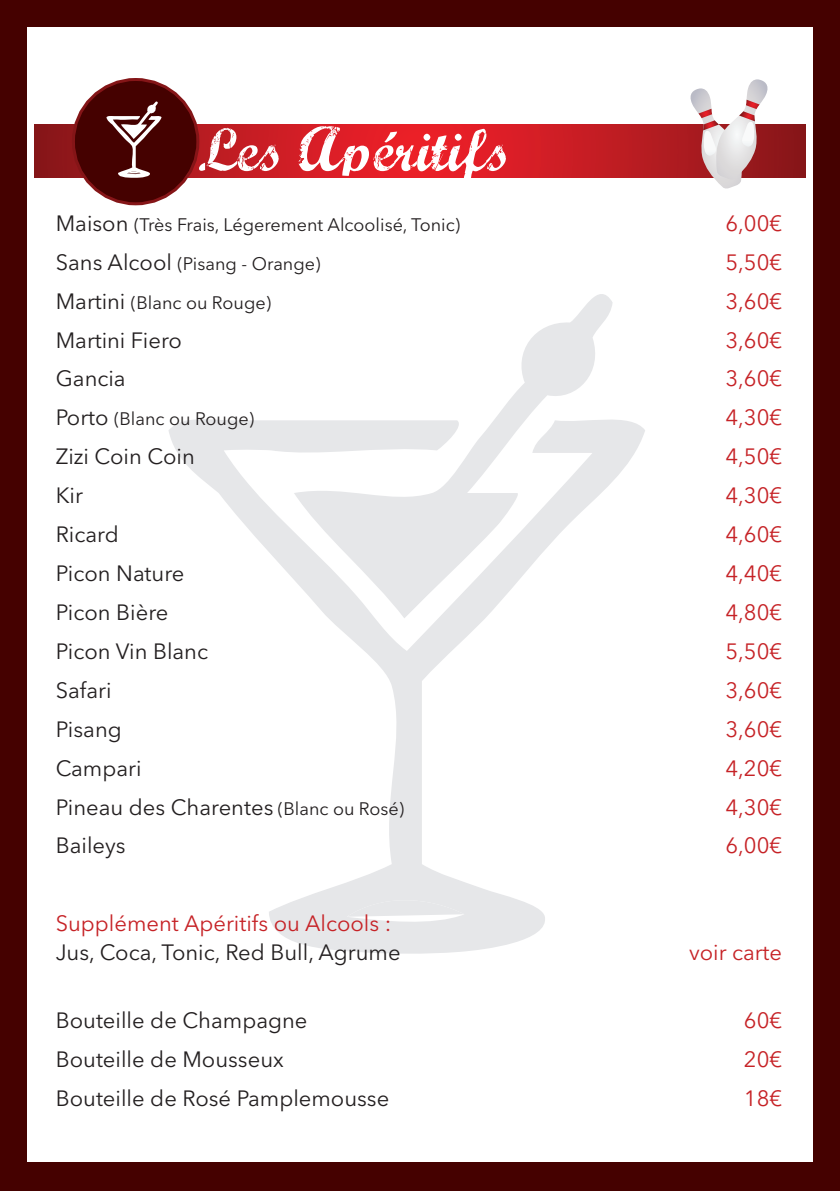
<style>
.page{position:relative;width:840px;height:1191px;background:#fff}
.page>*{position:absolute;margin:0;border:0;box-sizing:border-box;transform-origin:0 0}
.t1{font:60px "Marcelle Script";color:#fff}
.t2{font:22px "Avenir Next LT Pro";color:#231f20}
.t3{font:22px "Avenir Next LT Pro";color:#c62226}
.t4{font:18px "Avenir Next LT Pro";color:#231f20}
.s1{font-size:22px}
.s2{font-size:18px}
</style>
<div class="page">
<div style="left:0;top:0;width:839px;height:1191px;background:linear-gradient(to right,#400,#470302)"></div>
<div style="left:27px;top:27px;width:785px;height:1134px;background:#fff"></div>
<svg style="left:501px;top:294px;width:111px;height:117px"></svg>
<svg style="left:168px;top:411px;width:477px;height:543px"></svg>
<div style="left:346px;top:894px;width:118px;height:22px;background:#e6e7e9"></div>
<svg style="left:34px;top:124px;width:771px;height:53px"></svg>
<svg style="left:686px;top:79px;width:84px;height:110px"></svg>
<div style="left:73px;top:79px;width:125px;height:125px;background:#450100;border-radius:50%"></div>
<div style="left:72px;top:78px;width:127px;height:127px;border:3px solid #fff;border-radius:50%"></div>
<svg style="left:106px;top:101px;width:55px;height:77px"></svg>
<h1 class="t1" style="left:198px;top:108px;width:313px">Les Apéritifs</h1>
<p class="t4" style="left:56px;top:214px;width:405px"><span class="s1">Maison</span> (Très Frais, Légerement Alcoolisé, Tonic)</p>
<p class="t3" style="left:725px;top:210px;width:58px">6,00€</p>
<p class="t4" style="left:56px;top:253px;width:266px"><span class="s1">Sans Alcool</span> (Pisang - Orange)</p>
<p class="t3" style="left:725px;top:249px;width:58px">5,50€</p>
<p class="t4" style="left:56px;top:291px;width:217px"><span class="s1">Martini</span> (Blanc ou Rouge)</p>
<p class="t3" style="left:725px;top:288px;width:58px">3,60€</p>
<p class="t2" style="left:56px;top:327px;width:128px">Martini Fiero</p>
<p class="t3" style="left:725px;top:327px;width:58px">3,60€</p>
<p class="t2" style="left:56px;top:366px;width:71px">Gancia</p>
<p class="t3" style="left:725px;top:366px;width:58px">3,60€</p>
<p class="t4" style="left:56px;top:408px;width:200px"><span class="s1">Porto</span> (Blanc ou Rouge)</p>
<p class="t3" style="left:725px;top:404px;width:58px">4,30€</p>
<p class="t2" style="left:56px;top:443px;width:140px">Zizi Coin Coin</p>
<p class="t3" style="left:725px;top:443px;width:58px">4,50€</p>
<p class="t2" style="left:56px;top:482px;width:29px">Kir</p>
<p class="t3" style="left:725px;top:482px;width:58px">4,30€</p>
<p class="t2" style="left:56px;top:521px;width:64px">Ricard</p>
<p class="t3" style="left:725px;top:521px;width:58px">4,60€</p>
<p class="t2" style="left:56px;top:560px;width:130px">Picon Nature</p>
<p class="t3" style="left:725px;top:560px;width:58px">4,40€</p>
<p class="t2" style="left:56px;top:599px;width:114px">Picon Bière</p>
<p class="t3" style="left:725px;top:599px;width:58px">4,80€</p>
<p class="t2" style="left:56px;top:638px;width:154px">Picon Vin Blanc</p>
<p class="t3" style="left:725px;top:638px;width:58px">5,50€</p>
<p class="t2" style="left:56px;top:677px;width:57px">Safari</p>
<p class="t3" style="left:725px;top:677px;width:58px">3,60€</p>
<p class="t2" style="left:56px;top:716px;width:67px">Pisang</p>
<p class="t3" style="left:725px;top:716px;width:58px">3,60€</p>
<p class="t2" style="left:56px;top:755px;width:87px">Campari</p>
<p class="t3" style="left:725px;top:755px;width:58px">4,20€</p>
<p class="t2" style="left:56px;top:794px;width:350px">Pineau des Charentes <span class="s2">(Blanc ou Rosé)</span></p>
<p class="t3" style="left:725px;top:793px;width:58px">4,30€</p>
<p class="t2" style="left:56px;top:832px;width:71px">Baileys</p>
<p class="t3" style="left:725px;top:832px;width:58px">6,00€</p>
<p class="t3" style="left:56px;top:910px;width:337px">Supplément Apéritifs ou Alcools :</p>
<p class="t2" style="left:56px;top:939px;width:346px">Jus, Coca, Tonic, Red Bull, Agrume</p>
<p class="t3" style="left:688px;top:939px;width:95px">voir carte</p>
<p class="t2" style="left:56px;top:1007px;width:253px">Bouteille de Champagne</p>
<p class="t3" style="left:743px;top:1007px;width:40px">60€</p>
<p class="t2" style="left:56px;top:1046px;width:229px">Bouteille de Mousseux</p>
<p class="t3" style="left:743px;top:1046px;width:40px">20€</p>
<p class="t2" style="left:56px;top:1085px;width:335px">Bouteille de Rosé Pamplemousse</p>
<p class="t3" style="left:743px;top:1085px;width:40px">18€</p>
</div>
